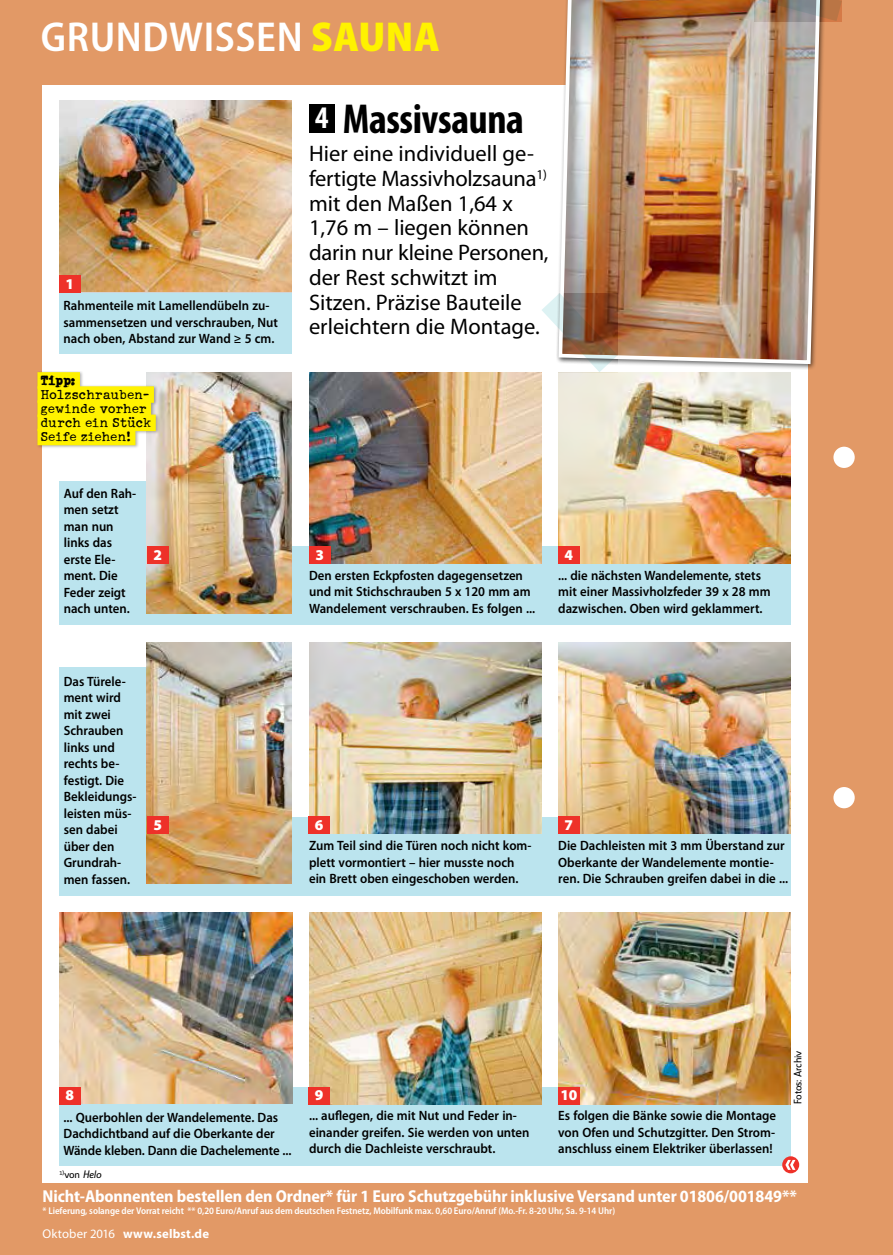
<style>
.page{position:relative;width:893px;height:1255px;background:#fff}
.page>*{position:absolute;margin:0;border:0;box-sizing:border-box;transform-origin:0 0}
.t1{font:600 semi-condensed 42px "Myriad Pro";letter-spacing:.015em;color:#fff}
.t2{font:700 condensed 42px "Myriad Pro";letter-spacing:-.01em;color:#000}
.t3{font:22.5px/24.8px "Myriad Pro";color:#000}
.t4{font:700 semi-condensed 17.25px "Myriad Pro";letter-spacing:-.005em;color:#fff}
.t5{font:15px/14.1px "Schmutz Pro Cleaned";letter-spacing:.025em;color:#000}
.t6{font:900 15px "Myriad Pro";color:#fff}
.t7{font:15px "Schmutz Pro Clogged";color:#000}
.t8{font:600 13.5px/16.5px "Myriad Pro";color:#000;scale:.95 1}
.t9{font:700 12.75px "Myriad Pro";letter-spacing:.01em;color:#fff}
.t10{font:10.5px "Manual Sans Regular Tf";letter-spacing:-.02em;color:#000}
.t11{font:10.5px "Manual Sans Italic Regular Tf";color:#000}
.t12{font:600 semi-condensed 9.75px "Myriad Pro";letter-spacing:-.005em;color:#fff}
.s1{font-weight:900;color:#fff200}
.s2{font-size:31.5px;color:#fff}
.s3{font-family:"Manual Sans Regular Tf"}
.s4{font-weight:400}
</style>
<div class="page">
<div style="left:0;top:0;width:893px;height:1254px;background:#e29966"></div>
<div style="left:43px;top:85px;width:765px;height:1097px;background:#fff"></div>
<div style="left:59px;top:546px;width:732px;height:79px;background:#bbe4ee"></div>
<div style="left:59px;top:275px;width:233px;height:79px;background:#bbe4ee"></div>
<div style="left:59px;top:816px;width:732px;height:79px;background:#bbe4ee"></div>
<div style="left:59px;top:1086px;width:732px;height:79px;background:#bbe4ee"></div>
<img style="left:60px;top:101px;width:232px;height:191px">
<img style="left:60px;top:912px;width:232px;height:190px">
<img style="left:309px;top:372px;width:232px;height:191px">
<img style="left:309px;top:642px;width:232px;height:191px">
<img style="left:309px;top:912px;width:232px;height:191px">
<img style="left:558px;top:372px;width:233px;height:191px">
<img style="left:558px;top:642px;width:233px;height:191px">
<img style="left:558px;top:912px;width:233px;height:191px">
<div style="left:60px;top:667px;width:102px;height:216px;background:#bbe4ee"></div>
<div style="left:60px;top:481px;width:102px;height:132px;background:#bbe4ee"></div>
<img style="left:147px;top:642px;width:145px;height:241px">
<img style="left:147px;top:372px;width:145px;height:241px">
<div style="left:59px;top:275px;width:22px;height:17px;background:#ee3129"></div>
<div style="left:59px;top:1086px;width:22px;height:17px;background:#ee3129"></div>
<div style="left:309px;top:546px;width:21px;height:17px;background:#ee3129"></div>
<div style="left:309px;top:816px;width:21px;height:17px;background:#ee3129"></div>
<div style="left:309px;top:1086px;width:21px;height:17px;background:#ee3129"></div>
<div style="left:558px;top:546px;width:21px;height:17px;background:#ee3129"></div>
<div style="left:558px;top:816px;width:21px;height:17px;background:#ee3129"></div>
<div style="left:558px;top:1086px;width:21px;height:17px;background:#ee3129"></div>
<svg style="left:782px;top:1156px;width:17px;height:17px"></svg>
<svg style="left:785px;top:1159px;width:10px;height:10px"></svg>
<div style="left:309px;top:104px;width:25px;height:29px;background:#000"></div>
<div style="left:147px;top:816px;width:21px;height:17px;background:#ee3129"></div>
<div style="left:147px;top:546px;width:21px;height:17px;background:#ee3129"></div>
<div style="left:555px;top:0;width:271px;height:370px;background:#000;opacity:.6"></div>
<img style="left:557px;top:0;width:265px;height:366px">
<div style="left:833px;top:446px;width:22px;height:22px;background:#fff;border-radius:50%"></div>
<div style="left:833px;top:787px;width:22px;height:21px;background:#fff;border-radius:50%"></div>
<div style="left:36px;top:370px;width:124px;height:79px;background:#000;opacity:.3"></div>
<div style="left:37px;top:372px;width:43px;height:16px;background:#fff200"></div>
<div style="left:37px;top:386px;width:117px;height:17px;background:#fff200"></div>
<div style="left:37px;top:400px;width:114px;height:17px;background:#fff200"></div>
<div style="left:37px;top:414px;width:119px;height:17px;background:#fff200"></div>
<div style="left:37px;top:429px;width:98px;height:16px;background:#fff200"></div>
<svg style="left:542px;top:293px;width:76px;height:79px"></svg>
<svg style="left:754px;top:0;width:88px;height:21px"></svg>
<h1 class="t1" style="left:41px;top:13px;width:400px">Grundwissen <span class="s1">SAUNA</span></h1>
<p class="t6" style="left:66px;top:275px;width:10px">1</p>
<p class="t8" style="left:64px;top:297px;width:227px">Rahmenteile mit Lamellendübeln zu&shy;sammensetzen und verschrauben, Nut nach oben, Abstand zur Wand ≥ 5 cm.</p>
<p class="t7" style="left:41px;top:371px;width:36px">Tipp:</p>
<p class="t5" style="left:41px;top:387px;width:112px">Holzschrauben&shy;gewinde vorher durch ein Stück<br>Seife ziehen!</p>
<p class="t8" style="left:64px;top:485px;width:78px">Auf den Rah&shy;men setzt man nun links das erste Ele&shy;ment. Die<br>Feder zeigt nach unten.</p>
<p class="t6" style="left:153px;top:546px;width:10px">2</p>
<p class="t8" style="left:64px;top:673px;width:78px">Das Türele&shy;ment wird mit zwei<br>Schrauben links und rechts be&shy;festigt. Die<br>Bekleidungs&shy;leisten müs&shy;sen dabei über den<br>Grundrah&shy;men fassen.</p>
<p class="t6" style="left:153px;top:816px;width:10px">5</p>
<h1 class="t2" style="left:315px;top:96px;width:210px"><span class="s2">4</span> Massivsauna</h1>
<h2 class="t3" style="left:309px;top:142px;width:241px">Hier eine individuell ge&shy;fertigte Massivholzsauna<sup>1) </sup>mit den Maßen 1,64 x<br>1,76 m – liegen können darin nur kleine Personen, der Rest schwitzt im<br>Sitzen. Präzise Bauteile erleichtern die Montage.</h2>
<p class="t6" style="left:315px;top:546px;width:10px">3</p>
<p class="t8" style="left:309px;top:567px;width:239px">Den ersten Eckpfosten dagegensetzen und mit Stichschrauben 5 x 120 mm am<br>Wandelement verschrauben. Es folgen ...</p>
<p class="t6" style="left:565px;top:546px;width:10px">4</p>
<p class="t8" style="left:558px;top:567px;width:225px">... die nächsten Wandelemente, stets mit einer Massivholzfeder 39 x 28 mm dazwischen. Oben wird geklammert.</p>
<p class="t6" style="left:315px;top:816px;width:10px">6</p>
<p class="t8" style="left:309px;top:837px;width:236px">Zum Teil sind die Türen noch nicht kom&shy;plett vormontiert – hier musste noch ein Brett oben eingeschoben werden.</p>
<p class="t6" style="left:565px;top:816px;width:10px">7</p>
<p class="t8" style="left:558px;top:837px;width:243px">Die Dachleisten mit 3 mm Überstand zur<br>Oberkante der Wandelemente montie&shy;ren. Die Schrauben greifen dabei in die ...</p>
<p class="t6" style="left:66px;top:1086px;width:10px">8</p>
<p class="t8" style="left:64px;top:1109px;width:241px">... Querbohlen der Wandelemente. Das<br>Dachdichtband auf die Oberkante der<br>Wände kleben. Dann die Dachelemente ...</p>
<p class="t11" style="left:60px;top:1167px;width:44px"><sup>1)</sup><span class="s3">von</span> Helo</p>
<p class="t6" style="left:315px;top:1086px;width:10px">9</p>
<p class="t8" style="left:309px;top:1107px;width:234px">... auflegen, die mit Nut und Feder in&shy;einander greifen. Sie werden von unten durch die Dachleiste verschraubt.</p>
<p class="t6" style="left:560px;top:1086px;width:19px">10</p>
<p class="t8" style="left:558px;top:1107px;width:231px;text-align:justify">Es folgen die Bänke sowie die Montage von Ofen und Schutzgitter. Den Strom&shy;anschluss einem Elektriker überlassen!</p>
<p class="t10" style="left:791px;top:1103px;width:55px;rotate:-90deg">Fotos: Archiv</p>
<p class="t4" style="left:43px;top:1186px;width:756px">Nicht-Abonnenten bestellen den Ordner* für 1 Euro Schutzgebühr inklusive Versand unter 01806/001849**</p>
<p class="t12" style="left:43px;top:1205px;width:574px">* Lieferung, solange der Vorrat reicht ** 0,20 Euro/Anruf aus dem deutschen Festnetz, Mobilfunk max. 0,60 Euro/Anruf (Mo.-Fr. 8-20 Uhr, Sa. 9-14 Uhr)</p>
<p class="t9" style="left:43px;top:1226px;width:168px"><span class="s4">Oktober 2016</span> www.selbst.de</p>
</div>
